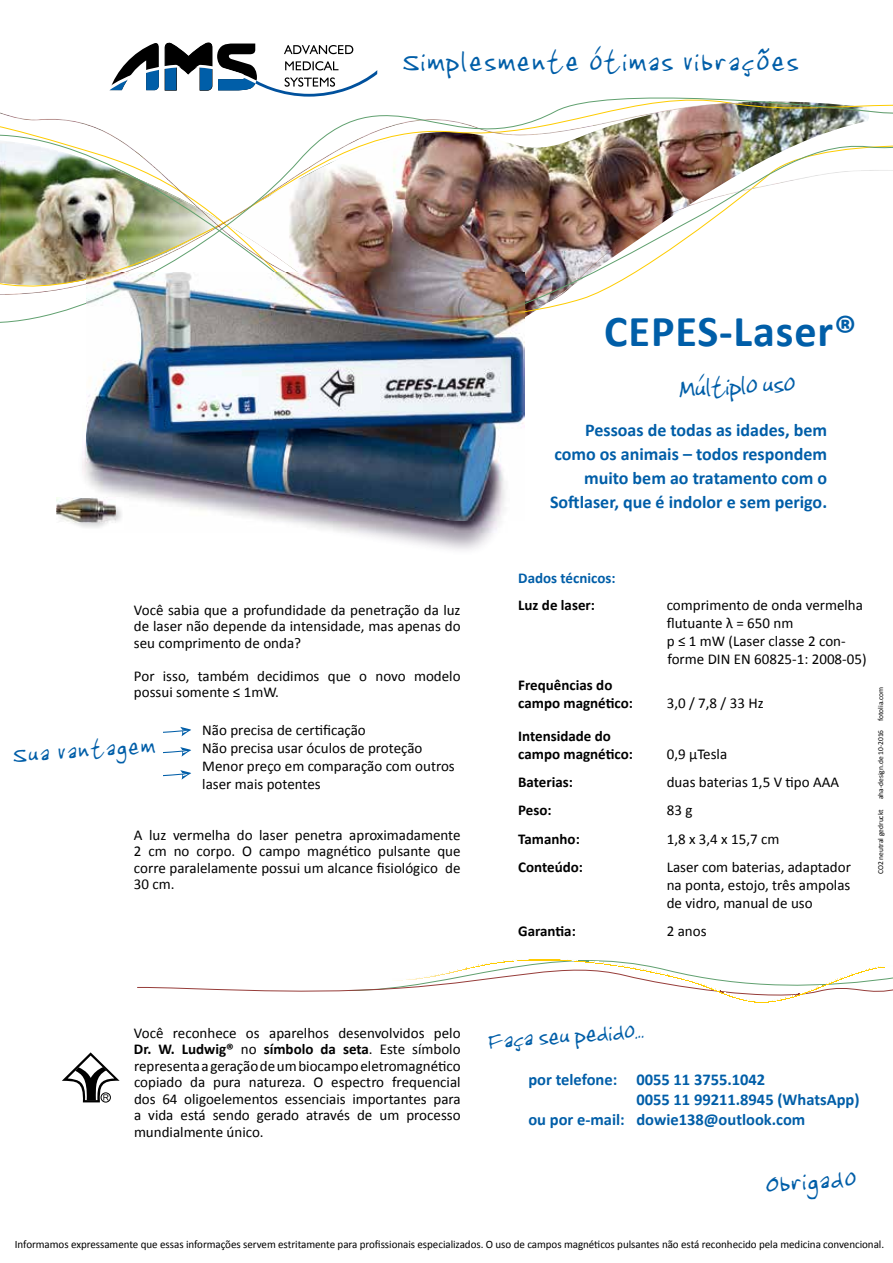
<style>
.page{position:relative;width:893px;height:1263px;background:#fff}
.page>*{position:absolute;margin:0;border:0;box-sizing:border-box;transform-origin:0 0}
.t1{font:700 44.25px "Calibri";letter-spacing:.02em;color:#005ea8}
.t2{font:39.6px "Jenkinsv 20";letter-spacing:.06em;color:#005ea8}
.t3{font:36px "Jenkinsv 20";color:#005ea8}
.t4{font:33px "Jenkinsv 20";color:#005ea8}
.t5{font:700 18px/24px "Calibri";color:#005ea8;text-align:right}
.t6{font:700 16.5px "Calibri";color:#005ea8}
.t7{font:15px/16.5px "Calibri";color:#000;text-align:justify}
.t8{font:700 15px/18px "Calibri";color:#000}
.t9{font:700 15px "Calibri";color:#005ea8}
.t10{font:11.25px "Calibri";letter-spacing:-.005em;color:#000}
.t11{font:7.5px "Calibri";color:#000}
.s1{font-weight:700}
</style>
<div class="page">
<svg style="left:164px;top:770px;width:27px;height:10px"></svg>
<svg style="left:164px;top:747px;width:27px;height:10px"></svg>
<svg style="left:164px;top:727px;width:27px;height:9px"></svg>
<svg style="left:137px;top:959px;width:756px;height:43px"></svg>
<img style="left:513px;top:960px;width:63px;height:1px">
<img style="left:522px;top:959px;width:44px;height:1px">
<svg style="left:62px;top:1052px;width:58px;height:50px"></svg>
<img style="left:0;top:70px;width:893px;height:253px">
<img style="left:83px;top:422px;width:421px;height:110px">
<img style="left:86px;top:273px;width:438px;height:247px">
<img style="left:71px;top:498px;width:53px;height:32px">
<img style="left:56px;top:497px;width:60px;height:25px">
<svg style="left:104px;top:42px;width:273px;height:55px"></svg>
<h2 class="t2" style="left:402px;top:39px;width:397px">Simplesmente ótimas vibrações</h2>
<h1 class="t1" style="left:604px;top:303px;width:254px">CEPES-Laser®</h1>
<h3 class="t3" style="left:677px;top:369px;width:117px;rotate:-3deg">Múltiplo uso</h3>
<p class="t7" style="left:134px;top:601px;width:328px">Você sabia que a profundidade da penetração da luz de laser não depende da intensidade, mas apenas do seu comprimento de onda?</p>
<p class="t7" style="left:134px;top:667px;width:328px">Por isso, também decidimos que o novo modelo possui somente ≤ 1mW.</p>
<h3 class="t4" style="left:11px;top:736px;width:143px;rotate:-4deg">Sua vantagem</h3>
<p class="t7" style="left:202px;top:721px;width:254px;line-height:18px;text-align:left">Não precisa de certificação<br>Não precisa usar óculos de proteção<br>Menor preço em comparação com outros laser mais potentes</p>
<p class="t7" style="left:134px;top:826px;width:328px">A luz vermelha do laser penetra aproximadamente 2 cm no corpo. O campo magnético pulsante que corre paralelamente possui um alcance fisiológico de 30 cm.</p>
<p class="t5" style="left:550px;top:418px;width:279px">Pessoas de todas as idades, bem como os animais – todos respondem muito bem ao tratamento com o<br>Softlaser, que é indolor e sem perigo.</p>
<p class="t9" style="left:518px;top:569px;width:99px">Dados técnicos:</p>
<p class="t8" style="left:518px;top:596px;width:78px">Luz de laser:</p>
<p class="t7" style="left:667px;top:596px;width:201px;line-height:18px;text-align:left">comprimento de onda vermelha flutuante λ = 650 nm<br>p ≤ 1 mW (Laser classe 2 con&shy;forme DIN EN 60825-1: 2008-05)</p>
<p class="t8" style="left:518px;top:676px;width:116px">Frequências do campo magnético:</p>
<p class="t7" style="left:667px;top:695px;width:98px">3,0 / 7,8 / 33 Hz</p>
<p class="t8" style="left:518px;top:727px;width:116px">Intensidade do campo magnético:</p>
<p class="t7" style="left:667px;top:745px;width:62px">0,9 µTesla</p>
<p class="t8" style="left:518px;top:773px;width:56px">Baterias:</p>
<p class="t7" style="left:667px;top:774px;width:174px">duas baterias 1,5 V tipo AAA</p>
<p class="t8" style="left:518px;top:801px;width:35px">Peso:</p>
<p class="t7" style="left:667px;top:802px;width:27px">83 g</p>
<p class="t8" style="left:518px;top:829px;width:63px">Tamanho:</p>
<p class="t7" style="left:667px;top:830px;width:114px">1,8 x 3,4 x 15,7 cm</p>
<p class="t8" style="left:518px;top:858px;width:66px">Conteúdo:</p>
<p class="t7" style="left:667px;top:858px;width:186px;line-height:18px">Laser com baterias, adaptador na ponta, estojo, três ampolas de vidro, manual de uso</p>
<p class="t8" style="left:518px;top:922px;width:59px">Garantia:</p>
<p class="t7" style="left:667px;top:923px;width:41px">2 anos</p>
<p class="t11" style="left:876px;top:799px;width:114px;rotate:-90deg">aha-design.de 10-2016 fotolia.com</p>
<p class="t11" style="left:876px;top:874px;width:66px;rotate:-90deg">CO2 neutral gedruckt</p>
<p class="t7" style="left:134px;top:1024px;width:328px">Você reconhece os aparelhos desenvolvidos pelo <span class="s1">Dr. W. Ludwig®</span> no <span class="s1">símbolo da seta</span>. Este símbolo representa a geração de um biocampo eletromagnético copiado da pura natureza. O espectro frequencial dos 64 oligoelementos essenciais importantes para a vida está sendo gerado através de um processo mundialmente único.</p>
<h3 class="t4" style="left:486px;top:1022px;width:157px;rotate:-4deg">Faça seu pedido...</h3>
<p class="t6" style="left:528px;top:1069px;width:238px">por telefone: 0055 11 3755.1042</p>
<p class="t6" style="left:636px;top:1089px;width:225px">0055 11 99211.8945 (WhatsApp)</p>
<p class="t6" style="left:528px;top:1109px;width:278px">ou por e-mail: dowie138@outlook.com</p>
<h3 class="t3" style="left:763px;top:1164px;width:91px;rotate:-4deg">Obrigado</h3>
<p class="t10" style="left:15px;top:1237px;width:871px">Informamos expressamente que essas informações servem estritamente para profissionais especializados. O uso de campos magnéticos pulsantes não está reconhecido pela medicina convencional.</p>
</div>
